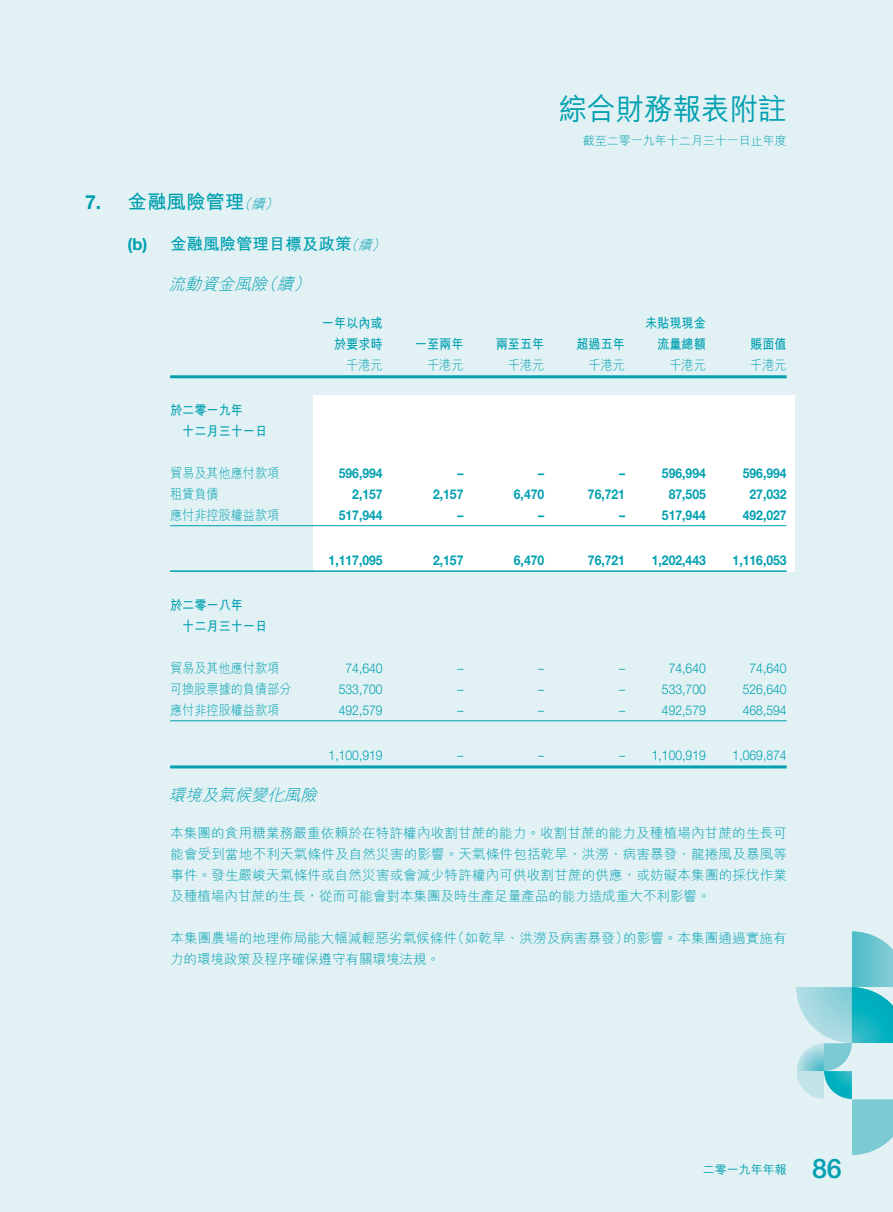
<style>
.page{position:relative;width:893px;height:1212px;background:#e1f1f4}
.page>*{position:absolute;margin:0;border:0;box-sizing:border-box;transform-origin:0 0}
.t1{font:500 30px "M Hei HK";color:#00a0b0;scale:.95 1}
.t2{font:500 27px "Helvetica Neue LT Std";color:#00a0b0}
.t3{font:700 19.5px "M Hei HK";color:#00a0b0}
.t4{font:700 19.5px "Helvetica Neue LT Std";color:#00a0b0}
.t5{font:italic 300 16.5px "M Hei HK";color:#00a0b0}
.t6{font:700 16.5px "M Hei HK";color:#00a0b0}
.t7{font:700 16.5px "Helvetica Neue LT Std";color:#00a0b0}
.t8{font:300 13.5px/21px "M Hei HK";color:#00a0b0;text-align:justify}
.t9{font:700 13.5px "Helvetica Neue LT Std";color:#00a0b0;scale:.9 1}
.t10{font:300 13.5px "Helvetica Neue LT Std";color:#00a0b0;scale:.9 1}
.t11{font:300 13.5px "M Hei HK";color:#00a0b0;scale:.9 1}
.t12{font:700 13.5px/21px "M Hei HK";color:#00a0b0;scale:.9 1}
.t13{font:italic 300 13.5px "M Hei HK";color:#00a0b0}
.t14{font:300 12px "M Hei HK";color:#00a0b0}
.t15{font:500 12px "M Hei HK";color:#00a0b0}
</style>
<div class="page">
<img style="left:797px;top:931px;width:96px;height:223px">
<div style="left:314px;top:395px;width:481px;height:176px;background:#fff"></div>
<hr style="left:170px;top:375px;width:617px;height:3px;background:#00a0b0">
<hr style="left:170px;top:525px;width:617px;height:1px;background:#00a0b0">
<hr style="left:170px;top:570px;width:617px;height:2px;background:#00a0b0">
<hr style="left:170px;top:720px;width:617px;height:1px;background:#00a0b0">
<hr style="left:170px;top:765px;width:617px;height:3px;background:#00a0b0">
<h3 class="t4" style="left:85px;top:190px;width:18px">7.</h3>
<h3 class="t3" style="left:128px;top:187px;width:118px">金融風險管理</h3>
<p class="t13" style="left:251px;top:197px;width:19px">續</p>
<p class="t13" style="left:238px;top:197px;width:19px">（</p>
<p class="t13" style="left:265px;top:197px;width:19px">(</p>
<p class="t7" style="left:128px;top:233px;width:21px">b( )</p>
<p class="t6" style="left:170px;top:232px;width:183px">金融風險管理目標及政策</p>
<p class="t13" style="left:358px;top:238px;width:19px">續</p>
<p class="t13" style="left:345px;top:238px;width:19px">（</p>
<p class="t13" style="left:372px;top:238px;width:19px">(</p>
<p class="t5" style="left:168px;top:276px;width:131px">流動資金風險續</p>
<p class="t5" style="left:260px;top:276px;width:22px">（</p>
<p class="t5" style="left:293px;top:276px;width:22px">(</p>
<p class="t12" style="left:182px;top:398px;width:96px;text-indent:-12px">於二零一九年<br>十二月三十一日</p>
<p class="t11" style="left:170px;top:466px;width:123px">貿易及其他應付款項</p>
<p class="t11" style="left:170px;top:487px;width:56px">租賃負債</p>
<p class="t11" style="left:170px;top:508px;width:123px">應付非控股權益款項</p>
<p class="t12" style="left:182px;top:593px;width:96px;text-indent:-12px">於二零一八年<br>十二月三十一日</p>
<p class="t11" style="left:170px;top:661px;width:123px">貿易及其他應付款項</p>
<p class="t11" style="left:170px;top:682px;width:137px">可換股票據的負債部分</p>
<p class="t11" style="left:170px;top:703px;width:123px">應付非控股權益款項</p>
<p class="t12" style="left:322px;top:311px;width:69px">一年以內或</p>
<p class="t12" style="left:334px;top:332px;width:56px">於要求時</p>
<p class="t11" style="left:346px;top:358px;width:42px">千港元</p>
<p class="t9" style="left:339px;top:465px;width:50px">596,994</p>
<p class="t9" style="left:352px;top:486px;width:35px">2,157</p>
<p class="t9" style="left:339px;top:507px;width:50px">517,944</p>
<p class="t9" style="left:329px;top:552px;width:62px">1,117,095</p>
<p class="t10" style="left:346px;top:660px;width:43px">74,640</p>
<p class="t10" style="left:339px;top:681px;width:50px">533,700</p>
<p class="t10" style="left:339px;top:702px;width:50px">492,579</p>
<p class="t10" style="left:329px;top:747px;width:62px">1,100,919</p>
<h1 class="t1" style="left:559px;top:88px;width:241px">綜合財務報表附註</h1>
<p class="t14" style="left:583px;top:134px;width:206px">截至二零一九年十二月三十一日止年度</p>
<p class="t12" style="left:415px;top:332px;width:55px">一至兩年</p>
<p class="t11" style="left:427px;top:358px;width:42px">千港元</p>
<p class="t12" style="left:496px;top:332px;width:56px">兩至五年</p>
<p class="t11" style="left:508px;top:358px;width:42px">千港元</p>
<p class="t12" style="left:576px;top:332px;width:56px">超過五年</p>
<p class="t11" style="left:589px;top:358px;width:42px">千港元</p>
<p class="t12" style="left:645px;top:311px;width:69px">未貼現現金</p>
<p class="t12" style="left:657px;top:332px;width:55px">流量總額</p>
<p class="t11" style="left:669px;top:358px;width:42px">千港元</p>
<p class="t12" style="left:750px;top:332px;width:42px">賬面值</p>
<p class="t11" style="left:750px;top:358px;width:42px">千港元</p>
<p class="t9" style="left:457px;top:465px;width:8px">–</p>
<p class="t9" style="left:538px;top:465px;width:8px">–</p>
<p class="t9" style="left:619px;top:465px;width:8px">–</p>
<p class="t9" style="left:662px;top:465px;width:50px">596,994</p>
<p class="t9" style="left:743px;top:465px;width:50px">596,994</p>
<p class="t9" style="left:433px;top:486px;width:35px">2,157</p>
<p class="t9" style="left:514px;top:486px;width:35px">6,470</p>
<p class="t9" style="left:588px;top:486px;width:43px">76,721</p>
<p class="t9" style="left:669px;top:486px;width:43px">87,505</p>
<p class="t9" style="left:749px;top:486px;width:43px">27,032</p>
<p class="t9" style="left:457px;top:507px;width:8px">–</p>
<p class="t9" style="left:538px;top:507px;width:8px">–</p>
<p class="t9" style="left:619px;top:507px;width:8px">–</p>
<p class="t9" style="left:662px;top:507px;width:50px">517,944</p>
<p class="t9" style="left:743px;top:507px;width:50px">492,027</p>
<p class="t9" style="left:433px;top:552px;width:35px">2,157</p>
<p class="t9" style="left:514px;top:552px;width:35px">6,470</p>
<p class="t9" style="left:588px;top:552px;width:43px">76,721</p>
<p class="t9" style="left:652px;top:552px;width:62px">1,202,443</p>
<p class="t9" style="left:733px;top:552px;width:62px">1,116,053</p>
<p class="t10" style="left:457px;top:660px;width:8px">–</p>
<p class="t10" style="left:538px;top:660px;width:8px">–</p>
<p class="t10" style="left:619px;top:660px;width:8px">–</p>
<p class="t10" style="left:669px;top:660px;width:43px">74,640</p>
<p class="t10" style="left:749px;top:660px;width:43px">74,640</p>
<p class="t10" style="left:457px;top:681px;width:8px">–</p>
<p class="t10" style="left:538px;top:681px;width:8px">–</p>
<p class="t10" style="left:619px;top:681px;width:8px">–</p>
<p class="t10" style="left:662px;top:681px;width:50px">533,700</p>
<p class="t10" style="left:743px;top:681px;width:50px">526,640</p>
<p class="t10" style="left:457px;top:702px;width:8px">–</p>
<p class="t10" style="left:538px;top:702px;width:8px">–</p>
<p class="t10" style="left:619px;top:702px;width:8px">–</p>
<p class="t10" style="left:662px;top:702px;width:50px">492,579</p>
<p class="t10" style="left:743px;top:702px;width:50px">468,594</p>
<p class="t10" style="left:457px;top:747px;width:8px">–</p>
<p class="t10" style="left:538px;top:747px;width:8px">–</p>
<p class="t10" style="left:619px;top:747px;width:8px">–</p>
<p class="t10" style="left:652px;top:747px;width:62px">1,100,919</p>
<p class="t10" style="left:733px;top:747px;width:62px">1,069,874</p>
<p class="t5" style="left:168px;top:786px;width:154px">環境及氣候變化風險</p>
<p class="t8" style="left:170px;top:823px;width:618px">本集團的食用糖業務嚴重依賴於在特許權內收割甘蔗的能力。收割甘蔗的能力及種植場內甘蔗的生長可能會受到當地不利天氣條件及自然災害的影響。天氣條件包括乾旱、洪澇、病害暴發、龍捲風及暴風等事件。發生嚴峻天氣條件或自然災害或會減少特許權內可供收割甘蔗的供應，或妨礙本集團的採伐作業及種植場內甘蔗的生長，從而可能會對本集團及時生產足量產品的能力造成重大不利影響。</p>
<p class="t8" style="left:623px;top:928px;width:165px">的影響。本集團通過實施有</p>
<p class="t8" style="left:451px;top:928px;width:179px">（如乾旱、洪澇及病害暴發）</p>
<p class="t8" style="left:170px;top:928px;width:288px">本集團農場的地理佈局能大幅減輕惡劣氣候條件力的環境政策及程序確保遵守有關環境法規。</p>
<p class="t15" style="left:703px;top:1161px;width:86px">二零一九年年報</p>
<h2 class="t2" style="left:812px;top:1152px;width:31px">86</h2>
</div>
